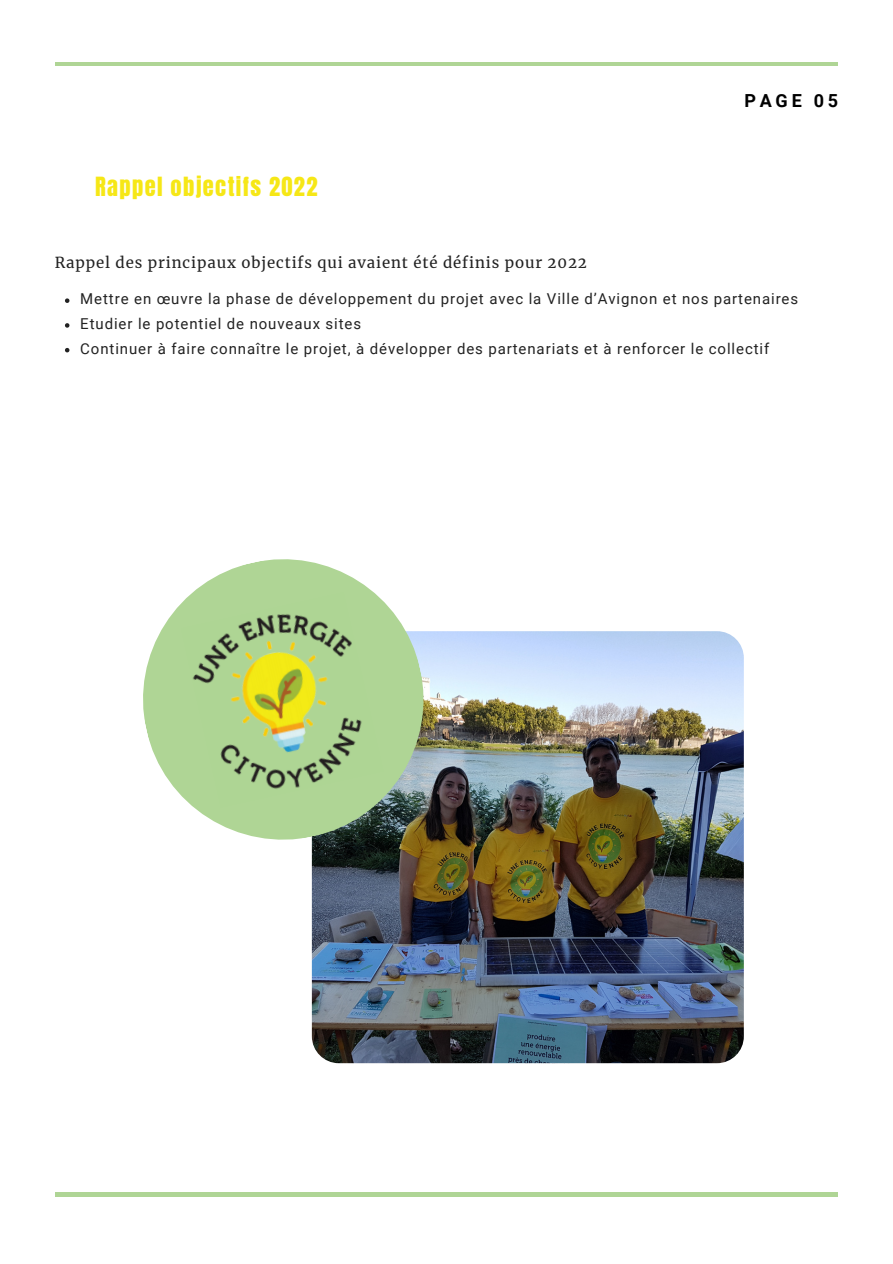
<style>
.page{position:relative;width:893px;height:1264px;background:#fff}
.page>*{position:absolute;margin:0;border:0;box-sizing:border-box;transform-origin:0 0}
.t1{font:22.5px "Anton";letter-spacing:.06em;color:#f6e716}
.t2{font:700 18px "Roboto";letter-spacing:.21em;color:#000}
.t3{font:15px "Roboto";letter-spacing:.06em;color:#222}
.t4{font:15px "Merriweather";letter-spacing:.06em;color:#222}
</style>
<div class="page">
<hr style="left:55px;top:62px;width:782px;height:4px;background:#afd595">
<hr style="left:55px;top:1192px;width:782px;height:4px;background:#afd595">
<svg style="left:65px;top:298px;width:4px;height:5px"></svg>
<svg style="left:65px;top:323px;width:4px;height:5px"></svg>
<svg style="left:65px;top:348px;width:4px;height:4px"></svg>
<img style="left:312px;top:631px;width:431px;height:432px;border-radius:27px">
<svg style="left:143px;top:559px;width:294px;height:294px"></svg>
<img style="left:181px;top:592px;width:202px;height:215px">
<p class="t1" style="left:95px;top:170px;width:224px">Rappel objectifs 2022</p>
<p class="t4" style="left:55px;top:253px;width:533px">Rappel des principaux objectifs qui avaient été définis pour 2022</p>
<p class="t2" style="left:744px;top:90px;width:95px">PAGE 05</p>
<p class="t3" style="left:80px;top:290px;width:719px">Mettre en œuvre la phase de développement du projet avec la Ville d’Avignon et nos partenaires</p>
<p class="t3" style="left:80px;top:315px;width:282px">Etudier le potentiel de nouveaux sites</p>
<p class="t3" style="left:80px;top:339px;width:690px">Continuer à faire connaître le projet, à développer des partenariats et à renforcer le collectif</p>
</div>
